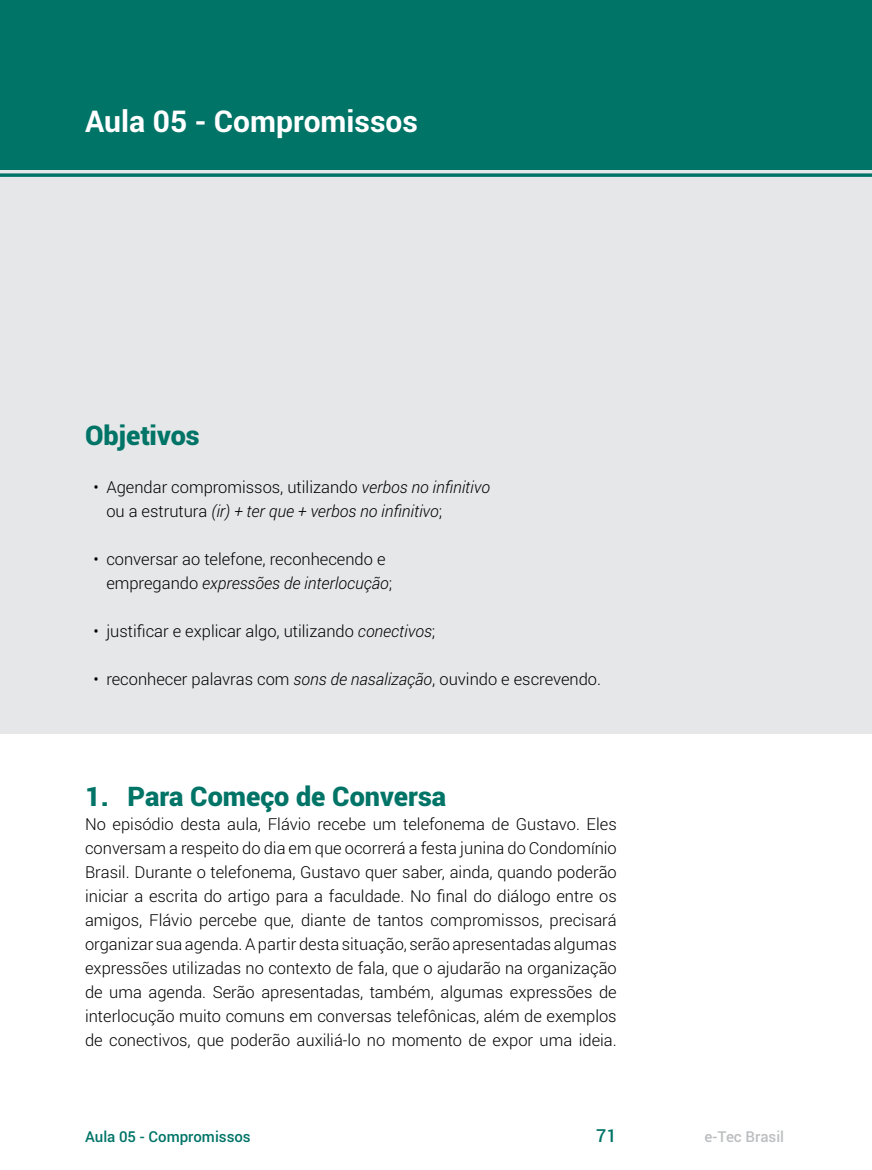
<style>
.page{position:relative;width:872px;height:1170px;background:#fff}
.page>*{position:absolute;margin:0;border:0;box-sizing:border-box;transform-origin:0 0}
.t1{font:700 30px "Roboto";color:#fff}
.t2{font:900 27px "Roboto";color:#007467}
.t3{font:500 18px "Roboto";color:#007467}
.t4{font:300 16.5px/24px "Roboto";color:#000}
.t5{font:italic 300 16.5px/24px "Roboto";color:#000}
.t6{font:500 15px "Roboto";color:#007467}
.t7{font:500 15px "Roboto";color:#bcbec0}
.s1{font-style:normal}
.s2{font-style:italic}
</style>
<div class="page">
<div style="left:0;top:149px;width:872px;height:584px;background:#e6e7e8"></div>
<div style="left:0;top:0;width:872px;height:170px;background:#007467"></div>
<hr style="left:0;top:174px;width:872px;height:3px;background:#007467">
<h1 class="t1" style="left:85px;top:101px;width:334px">Aula 05 - Compromissos</h1>
<h2 class="t2" style="left:85px;top:416px;width:116px">Objetivos</h2>
<p class="t5" style="left:106px;top:475px;width:385px;text-indent:-13px"><span class="s1">• Agendar compromissos, utilizando</span> verbos no infinitivo <span class="s1">ou a estrutura</span> (ir) + ter que + verbos no infinitivo<span class="s1">;</span></p>
<p class="t4" style="left:106px;top:547px;width:287px;text-indent:-13px">• conversar ao telefone, reconhecendo e empregando <span class="s2">expressões de interlocução</span>;</p>
<p class="t4" style="left:94px;top:619px;width:343px">• justificar e explicar algo, utilizando <span class="s2">conectivos</span>;</p>
<p class="t4" style="left:94px;top:667px;width:509px">• reconhecer palavras com <span class="s2">sons de nasalização</span>, ouvindo e escrevendo.</p>
<h2 class="t2" style="left:85px;top:776px;width:363px">1. Para Começo de Conversa</h2>
<p class="t4" style="left:85px;top:811px;width:533px;text-align:justify">No episódio desta aula, Flávio recebe um telefonema de Gustavo. Eles conversam a respeito do dia em que ocorrerá a festa junina do Condomínio Brasil. Durante o telefonema, Gustavo quer saber, ainda, quando poderão iniciar a escrita do artigo para a faculdade. No final do diálogo entre os amigos, Flávio percebe que, diante de tantos compromissos, precisará organizar sua agenda.Apartir desta situação, serão apresentadas algumas expressões utilizadas no contexto de fala, que o ajudarão na organização de uma agenda. Serão apresentadas, também, algumas expressões de interlocução muito comuns em conversas telefônicas, além de exemplos de conectivos, que poderão auxiliá-lo no momento de expor uma ideia.</p>
<p class="t6" style="left:85px;top:1125px;width:167px">Aula 05 - Compromissos</p>
<p class="t3" style="left:596px;top:1122px;width:22px">71</p>
<p class="t7" style="left:704px;top:1125px;width:81px">e-Tec Brasil</p>
</div>
